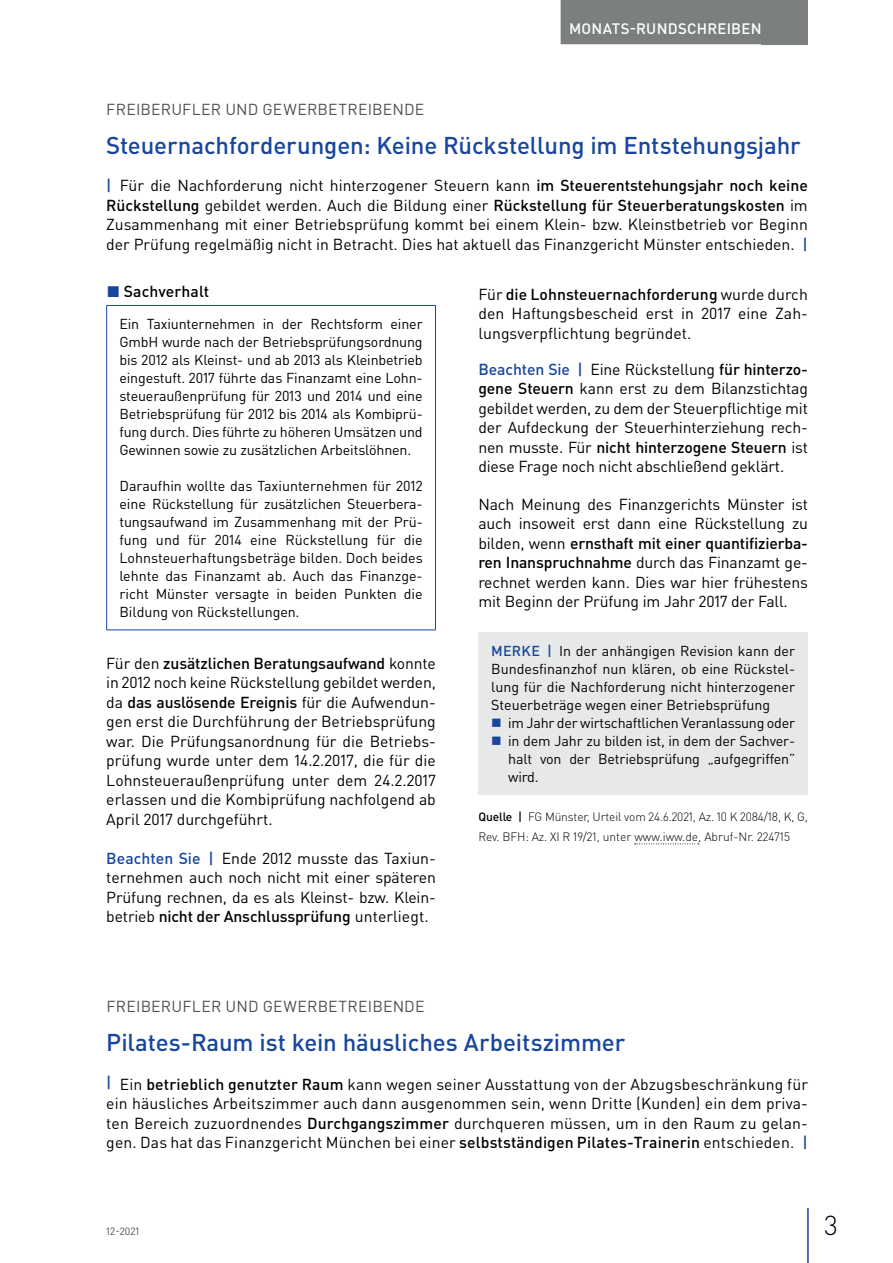
<style>
.page{position:relative;width:893px;height:1263px;background:#fff}
.page>*{position:absolute;margin:0;border:0;box-sizing:border-box;transform-origin:0 0}
.t1{font:300 27px "DIN Pro";color:#000002}
.t2{font:500 24px "DIN Pro";letter-spacing:-.005em;color:#18469d}
.t3{font:15.75px/19.5px "DIN Pro";color:#000002;text-align:justify}
.t4{font:15.75px "DIN Pro";letter-spacing:.015em;color:#4f5152}
.t5{font:500 15.75px "DIN Pro";letter-spacing:.005em;color:#000002}
.t6{font:500 15px "DIN Pro";letter-spacing:.015em;color:#fff}
.t7{font:14.25px/18px "DIN Pro";letter-spacing:-.01em;color:#000002;text-align:justify}
.t8{font:300 12px/19.5px "DIN Pro";letter-spacing:-.01em;color:#000002}
.t9{font:10.5px "DIN Pro";color:#4f5152}
.s1{font-weight:500;color:#18469d}
.s2{font-weight:500}
.s3{color:#18469d}
</style>
<div class="page">
<div style="left:762px;top:0;width:46px;height:44px;background:#7c7f7f"></div>
<hr style="left:807px;top:1208px;width:2px;height:55px;background:#18469d">
<div style="left:561px;top:0;width:209px;height:44px;background:#7c7f7f"></div>
<hr style="left:106px;top:305px;width:330px;height:1px;background:#18469d">
<hr style="left:106px;top:306px;width:1px;height:323px;background:#18469d">
<hr style="left:435px;top:306px;width:1px;height:323px;background:#18469d">
<hr style="left:106px;top:629px;width:330px;height:1px;background:#18469d">
<svg style="left:635px;top:843px;width:64px;height:1px"></svg>
<div style="left:478px;top:632px;width:330px;height:162px;background:#e6e9e8"></div>
<p class="t6" style="left:569px;top:18px;width:194px">MONATS-RUNDSCHREIBEN</p>
<p class="t4" style="left:106px;top:98px;width:320px">FREIBERUFLER UND GEWERBETREIBENDE</p>
<h2 class="t2" style="left:106px;top:129px;width:696px">Steuernachforderungen: Keine Rückstellung im Entstehungsjahr</h2>
<p class="t3" style="left:106px;top:175px;width:703px"><span class="s1">|</span> Für die Nachforderung nicht hinterzogener Steuern kann <span class="s2">im Steuerentstehungsjahr noch keine Rückstellung</span> gebildet werden. Auch die Bildung einer <span class="s2">Rückstellung für Steuerberatungskosten</span> im Zusammenhang mit einer Betriebsprüfung kommt bei einem Klein- bzw. Kleinstbetrieb vor Beginn der Prüfung regelmäßig nicht in Betracht. Dies hat aktuell das Finanzgericht Münster entschieden. <span class="s1">|</span></p>
<p class="t5" style="left:107px;top:281px;width:104px"><span class="s3">◼</span> Sachverhalt</p>
<p class="t7" style="left:119px;top:314px;width:305px">Ein Taxiunternehmen in der Rechtsform einer GmbH wurde nach der Betriebsprüfungsordnung bis 2012 als Kleinst- und ab 2013 als Kleinbetrieb eingestuft. 2017 führte das Finanzamt eine Lohn&shy;steueraußenprüfung für 2013 und 2014 und eine Betriebsprüfung für 2012 bis 2014 als Kombiprü&shy;fung durch. Dies führte zu höheren Umsätzen und Gewinnen sowie zu zusätzlichen Arbeitslöhnen.</p>
<p class="t7" style="left:119px;top:476px;width:305px">Daraufhin wollte das Taxiunternehmen für 2012 eine Rückstellung für zusätzlichen Steuerbera&shy;tungsaufwand im Zusammenhang mit der Prü&shy;fung und für 2014 eine Rückstellung für die Lohnsteuerhaftungsbeträge bilden. Doch beides lehnte das Finanzamt ab. Auch das Finanzge&shy;richt Münster versagte in beiden Punkten die Bildung von Rückstellungen.</p>
<p class="t3" style="left:106px;top:653px;width:331px">Für den <span class="s2">zusätzlichen Beratungsaufwand</span> konnte in 2012 noch keine Rückstellung gebildet werden, da <span class="s2">das auslösende Ereignis</span> für die Aufwendun&shy;gen erst die Durchführung der Betriebsprüfung war. Die Prüfungsanordnung für die Betriebs&shy;prüfung wurde unter dem 14.2.2017, die für die Lohnsteueraußenprüfung unter dem 24.2.2017 erlassen und die Kombiprüfung nachfolgend ab April 2017 durchgeführt.</p>
<p class="t3" style="left:106px;top:848px;width:331px"><span class="s1">Beachten Sie |</span> Ende 2012 musste das Taxiun&shy;ternehmen auch noch nicht mit einer späteren Prüfung rechnen, da es als Kleinst- bzw. Klein&shy;betrieb <span class="s2">nicht der Anschlussprüfung</span> unterliegt.</p>
<p class="t3" style="left:478px;top:284px;width:331px">Für <span class="s2">die Lohnsteuernachforderung</span> wurde durch den Haftungsbescheid erst in 2017 eine Zah&shy;lungsverpflichtung begründet.</p>
<p class="t3" style="left:478px;top:359px;width:331px"><span class="s1">Beachten Sie |</span> Eine Rückstellung <span class="s2">für hinterzo&shy;gene Steuern</span> kann erst zu dem Bilanzstichtag gebildet werden, zu dem der Steuerpflichtige mit der Aufdeckung der Steuerhinterziehung rech&shy;nen musste. Für <span class="s2">nicht hinterzogene Steuern</span> ist diese Frage noch nicht abschließend geklärt.</p>
<p class="t3" style="left:478px;top:494px;width:331px">Nach Meinung des Finanzgerichts Münster ist auch insoweit erst dann eine Rückstellung zu bilden, wenn <span class="s2">ernsthaft mit einer quantifizierba&shy;ren Inanspruchnahme</span> durch das Finanzamt ge&shy;rechnet werden kann. Dies war hier frühestens mit Beginn der Prüfung im Jahr 2017 der Fall.</p>
<p class="t7" style="left:491px;top:641px;width:306px"><span class="s1">MERKE |</span> In der anhängigen Revision kann der Bundesfinanzhof nun klären, ob eine Rückstel&shy;lung für die Nachforderung nicht hinterzogener Steuerbeträge wegen einer Betriebsprüfung</p>
<p class="t7" style="left:508px;top:713px;width:289px">im Jahr der wirtschaftlichen Veranlassung oder in dem Jahr zu bilden ist, in dem der Sachver&shy;halt von der Betriebsprüfung „aufgegriffen” wird.</p>
<p class="t8" style="left:478px;top:807px;width:331px"><span class="s2">Quelle |</span> FG Münster, Urteil vom 24.6.2021, Az. 10 K 2084/18, K, G,<br>Rev. BFH: Az. XI R 19/21, unter www.iww.de, Abruf-Nr. 224715</p>
<p class="t4" style="left:106px;top:995px;width:320px">FREIBERUFLER UND GEWERBETREIBENDE</p>
<h2 class="t2" style="left:106px;top:1026px;width:520px">Pilates-Raum ist kein häusliches Arbeitszimmer</h2>
<p class="t3" style="left:106px;top:1074px;width:703px"><span class="s1">|</span> Ein <span class="s2">betrieblich genutzter Raum</span> kann wegen seiner Ausstattung von der Abzugsbeschränkung für ein häusliches Arbeitszimmer auch dann ausgenommen sein, wenn Dritte (Kunden) ein dem priva&shy;ten Bereich zuzuordnendes <span class="s2">Durchgangszimmer</span> durchqueren müssen, um in den Raum zu gelan&shy;gen. Das hat das Finanzgericht München bei einer <span class="s2">selbstständigen Pilates-Trainerin</span> entschieden. <span class="s1">|</span></p>
<p class="t9" style="left:106px;top:1224px;width:35px">12-2021</p>
<h1 class="t1" style="left:824px;top:1207px;width:15px">3</h1>
</div>
